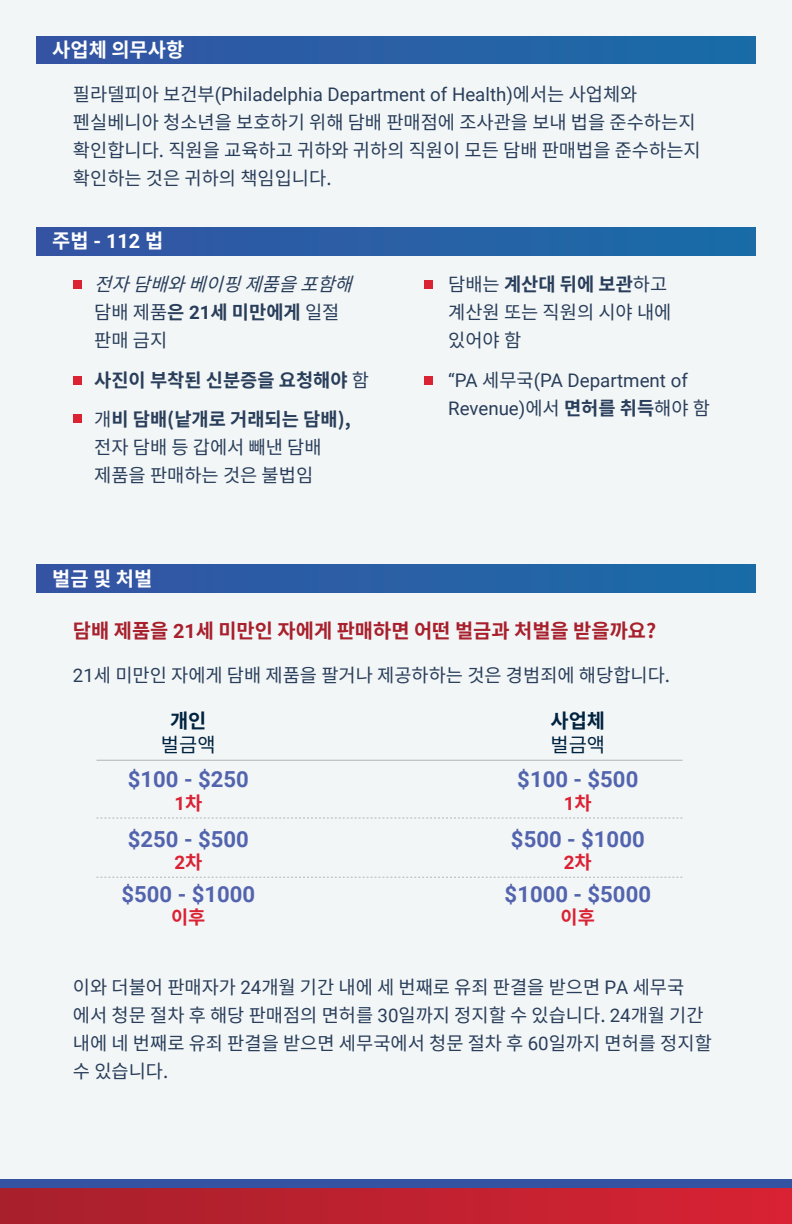
<style>
.page{position:relative;width:792px;height:1224px;background:#f3f6f7}
.page>*{position:absolute;margin:0;border:0;box-sizing:border-box;transform-origin:0 0}
.body_text{font:700 22.2px "Roboto";color:#5364ae}
.section_sub-title{font:700 19.8px "Noto Sans CJ Kkr";color:#a7202c}
.white_title_sections{font:700 19.8px "Noto Sans CJ Kkr";color:#fff}
.white_title_sections-2{font:700 19.8px "Roboto";color:#fff}
.section_sub-title-2{font:700 19.8px/24px "Noto Sans CJ Kkr";color:#002340}
.section_sub-title-3{font:19.8px/24px "Noto Sans CJ Kkr";color:#002340;text-align:center}
.body_text-2{font:18.8px/28px "Noto Sans CJ Kkr";color:#293e5a}
.body_text-3{font:18.8px/28px "Roboto";color:#293e5a}
.body_text-4{font:italic 18.8px/28px "Noto Sans CJ Kkr";color:#293e5a}
.body_text-5{font:700 18.8px "Noto Sans CJ Kkr";color:#293e5a}
.body_text-6{font:700 18.8px "Roboto";color:#da2233}
.body_text-7{font:700 18.8px "Noto Sans CJ Kkr";color:#da2233}
.s1{font-family:"Roboto"}
.s2{font-family:"Noto Sans CJ Kkr"}
.s3{font-style:normal}
.s4{font-weight:700;font-style:normal}
.s5{font-family:"Roboto";font-weight:700;font-style:normal}
.s6{font-weight:400}
.s7{font-weight:700}
.s8{font-family:"Noto Sans CJ Kkr";font-weight:700}
</style>
<div class="page">
<div style="left:424px;top:280px;width:9px;height:9px;background:#da2233"></div>
<div style="left:424px;top:376px;width:9px;height:9px;background:#da2233"></div>
<div style="left:73px;top:376px;width:9px;height:9px;background:#da2233"></div>
<div style="left:73px;top:280px;width:9px;height:9px;background:#da2233"></div>
<div style="left:73px;top:414px;width:9px;height:9px;background:#da2233"></div>
<div style="left:36px;top:227px;width:720px;height:28px;background:linear-gradient(to right,#3653a4,#196ca7)"></div>
<div style="left:36px;top:36px;width:720px;height:28px;background:linear-gradient(to right,#3653a4,#196ca7)"></div>
<div style="left:36px;top:565px;width:720px;height:28px;background:linear-gradient(to right,#3653a4,#196ca7)"></div>
<div style="left:0;top:1188px;width:792px;height:36px;background:linear-gradient(to right,#a7202c,#d82233)"></div>
<div style="left:0;top:1179px;width:792px;height:9px;background:#3553a3"></div>
<hr style="left:96px;top:760px;width:587px;height:1px;background:#b2b3b7">
<svg style="left:96px;top:877px;width:587px;height:1px"></svg>
<svg style="left:96px;top:818px;width:587px;height:1px"></svg>
<p class="white_title_sections" style="left:52px;top:39px;width:134px">사업체 의무사항</p>
<p class="body_text-2" style="left:73px;top:80px;width:629px">필라델피아 보건부<span class="s1">(Philadelphia Department of Health)</span>에서는 사업체와 펜실베니아 청소년을 보호하기 위해 담배 판매점에 조사관을 보내 법을 준수하는지 확인합니다. 직원을 교육하고 귀하와 귀하의 직원이 모든 담배 판매법을 준수하는지 확인하는 것은 귀하의 책임입니다.</p>
<p class="white_title_sections-2" style="left:52px;top:227px;width:113px"><span class="s2">주법</span> - 112 <span class="s2">법</span></p>
<p class="body_text-4" style="left:94px;top:271px;width:273px">전자담배와베이핑제품을포함해 <span class="s3">담배 제품</span><span class="s4">은</span> <span class="s5">21</span><span class="s4">세 미만에게</span> <span class="s3">일절 판매 금지</span></p>
<p class="body_text-5" style="left:94px;top:369px;width:276px">사진이 부착된 신분증을 요청해야 <span class="s6">함</span></p>
<p class="body_text-2" style="left:94px;top:406px;width:258px">개<span class="s7">비 담배(낱개로 거래되는 담배), </span>전자 담배 등 갑에서 빼낸 담배 제품을 판매하는 것은 불법임</p>
<p class="white_title_sections" style="left:52px;top:568px;width:102px">벌금 및 처벌</p>
<p class="body_text-2" style="left:448px;top:271px;width:225px">담배는 <span class="s7">계산대 뒤에 보관</span>하고 계산원 또는 직원의 시야 내에 있어야 함</p>
<p class="body_text-3" style="left:448px;top:366px;width:263px">“PA <span class="s2">세무국</span>(PA Department of<br>Revenue)<span class="s2">에서</span> <span class="s8">면허를 취득</span><span class="s2">해야 함</span></p>
<p class="section_sub-title" style="left:73px;top:619px;width:585px">담배 제품을 <span class="s1">21</span>세 미만인 자에게 판매하면 어떤 벌금과 처벌을 받을까요?</p>
<p class="body_text-2" style="left:73px;top:662px;width:599px"><span class="s1">21</span>세 미만인 자에게 담배 제품을 팔거나 제공하하는 것은 경범죄에 해당합니다.</p>
<p class="section_sub-title-3" style="left:161px;top:709px;width:56px"><span class="s7">개인 </span>벌금액</p>
<p class="section_sub-title-2" style="left:551px;top:709px;width:56px">사업체 <span class="s6">벌금액</span></p>
<p class="body_text" style="left:128px;top:763px;width:123px">$100 - $250</p>
<p class="body_text" style="left:517px;top:763px;width:123px">$100 - $500</p>
<p class="body_text-6" style="left:174px;top:790px;width:29px">1<span class="s2">차</span></p>
<p class="body_text-6" style="left:564px;top:790px;width:29px">1<span class="s2">차</span></p>
<p class="body_text" style="left:128px;top:824px;width:123px">$250 - $500</p>
<p class="body_text" style="left:511px;top:824px;width:135px">$500 - $1000</p>
<p class="body_text-6" style="left:174px;top:850px;width:29px">2<span class="s2">차</span></p>
<p class="body_text-6" style="left:564px;top:850px;width:29px">2<span class="s2">차</span></p>
<p class="body_text" style="left:121px;top:879px;width:135px">$500 - $1000</p>
<p class="body_text" style="left:505px;top:879px;width:148px">$1000 - $5000</p>
<p class="body_text-7" style="left:171px;top:906px;width:36px">이후</p>
<p class="body_text-7" style="left:561px;top:906px;width:36px">이후</p>
<p class="body_text-2" style="left:73px;top:973px;width:640px">이와 더불어 판매자가 <span class="s1">24</span>개월 기간 내에 세 번째로 유죄 판결을 받으면 <span class="s1">PA</span> 세무국 에서 청문 절차 후 해당 판매점의 면허를 <span class="s1">30</span>일까지 정지할 수 있습니다. <span class="s1">24</span>개월 기간 내에 네 번째로 유죄 판결을 받으면 세무국에서 청문 절차 후 <span class="s1">60</span>일까지 면허를 정지할 수 있습니다.</p>
</div>
